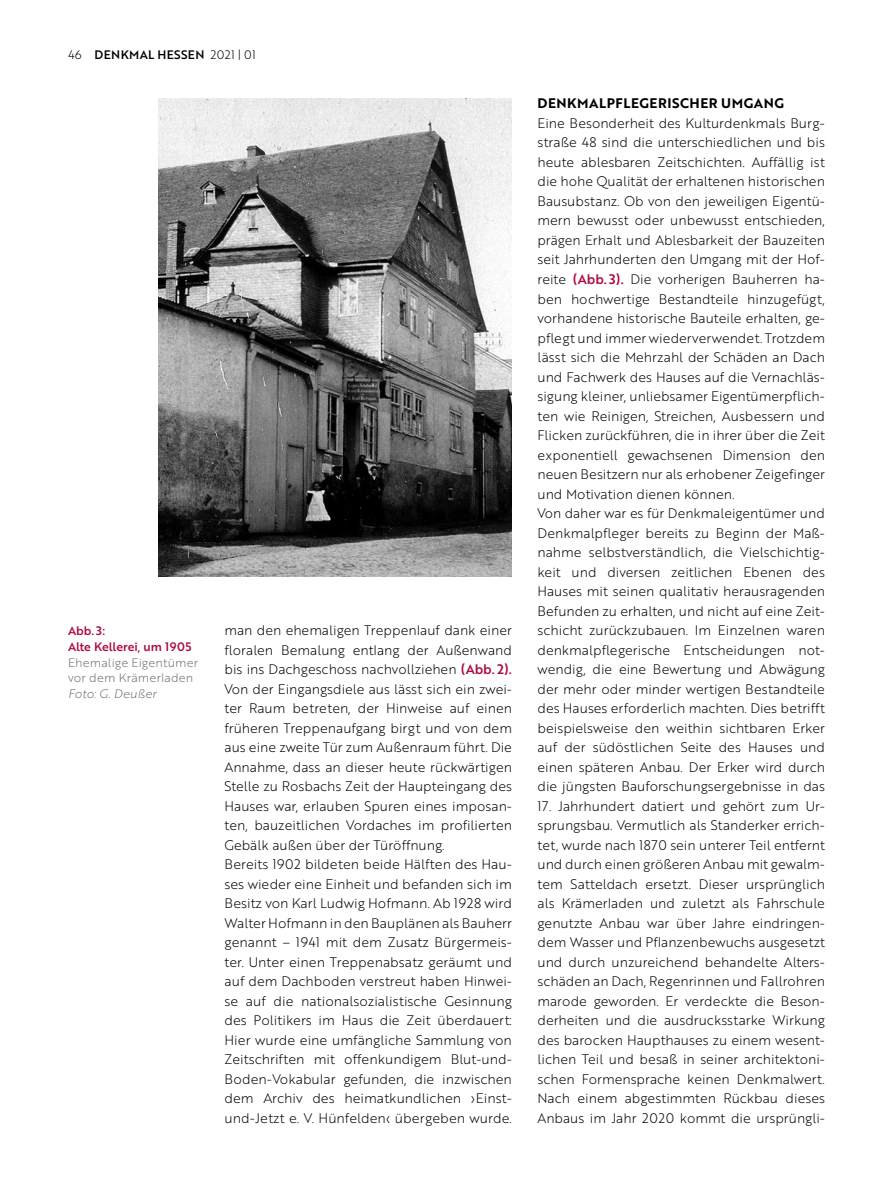
<style>
.page{position:relative;width:893px;height:1191px;background:#fff}
.page>*{position:absolute;margin:0;border:0;box-sizing:border-box;transform-origin:0 0}
.t1{font:13.5px/19.5px "Brother 1816 Light";color:#000}
.t2{font:13.5px "Brother 1816 Bold";letter-spacing:.04em;color:#000}
.t3{font:12px/15.8px "Brother 1816 Light";letter-spacing:.015em;color:#706f6f}
.t4{font:12px/15.8px "Brother 1816 Medium";color:#ac0a41}
.t5{font:12px "Brother 1816 Medium";letter-spacing:.03em;color:#000}
.t6{font:12px "Brother 1816 Light Italic";letter-spacing:.01em;color:#706f6f}
.s1{font-family:"Brother 1816 Light"}
.s2{font-family:"Brother 1816 Light 3"}
.s3{font-family:"Brother 1816 Medium";color:#ac0a41}
</style>
<div class="page">
<img style="left:158px;top:99px;width:354px;height:477px">
<p class="t5" style="left:68px;top:46px;width:189px"><span class="s1">46</span> DENKMAL HESSEN <span class="s2">2021 | 01</span></p>
<p class="t4" style="left:68px;top:622px;width:125px">Abb. 3:<br>Alte Kellerei, um 1905</p>
<p class="t3" style="left:68px;top:654px;width:132px">Ehemalige Eigentümer vor dem Krämerladen</p>
<p class="t6" style="left:68px;top:685px;width:90px">Foto: G. Deußer</p>
<p class="t1" style="left:225px;top:620px;width:289px">man den ehemaligen Treppenlauf dank einer floralen Bemalung entlang der Außenwand bis ins Dachgeschoss nachvollziehen <span class="s3">(Abb. 2).<br></span>Von der Eingangsdiele aus lässt sich ein zwei&shy;ter Raum betreten, der Hinweise auf einen früheren Treppenaufgang birgt und von dem aus eine zweite Tür zum Außenraum führt. Die Annahme, dass an dieser heute rückwärtigen Stelle zu Rosbachs Zeit der Haupteingang des Hauses war, erlauben Spuren eines imposan&shy;ten, bauzeitlichen Vordaches im profilierten Gebälk außen über der Türöffnung.<br>Bereits 1902 bildeten beide Hälften des Hau&shy;ses wieder eine Einheit und befanden sich im Besitz von Karl Ludwig Hofmann. Ab 1928 wird Walter Hofmann in den Bauplänen als Bauherr genannt – 1941 mit dem Zusatz Bürgermeis&shy;ter. Unter einen Treppenabsatz geräumt und auf dem Dachboden verstreut haben Hinwei&shy;se auf die nationalsozialistische Gesinnung des Politikers im Haus die Zeit überdauert:<br>Hier wurde eine umfängliche Sammlung von Zeitschriften mit offenkundigem Blut-und-Boden-Vokabular gefunden, die inzwischen dem Archiv des heimatkundlichen ›Einst&shy;und-Jetzt e. V. Hünfelden‹ übergeben wurde.</p>
<p class="t2" style="left:537px;top:93px;width:248px">DENKMALPFLEGERISCHER UMGANG</p>
<p class="t1" style="left:537px;top:113px;width:289px">Eine Besonderheit des Kulturdenkmals Burg&shy;straße 48 sind die unterschiedlichen und bis heute ablesbaren Zeitschichten. Auffällig ist die hohe Qualität der erhaltenen historischen Bausubstanz. Ob von den jeweiligen Eigentü&shy;mern bewusst oder unbewusst entschieden, prägen Erhalt und Ablesbarkeit der Bauzeiten seit Jahrhunderten den Umgang mit der Hof&shy;reite <span class="s3">(Abb. 3).</span> Die vorherigen Bauherren ha&shy;ben hochwertige Bestandteile hinzugefügt, vorhandene historische Bauteile erhalten, ge&shy;pflegt und immer wiederverwendet. Trotzdem lässt sich die Mehrzahl der Schäden an Dach und Fachwerk des Hauses auf die Vernachläs&shy;sigung kleiner, unliebsamer Eigentümerpflich&shy;ten wie Reinigen, Streichen, Ausbessern und Flicken zurückführen, die in ihrer über die Zeit exponentiell gewachsenen Dimension den neuen Besitzern nur als erhobener Zeigefinger und Motivation dienen können.<br>Von daher war es für Denkmaleigentümer und Denkmalpfleger bereits zu Beginn der Maß&shy;nahme selbstverständlich, die Vielschichtig&shy;keit und diversen zeitlichen Ebenen des Hauses mit seinen qualitativ herausragenden Befunden zu erhalten, und nicht auf eine Zeit&shy;schicht zurückzubauen. Im Einzelnen waren denkmalpflegerische Entscheidungen not&shy;wendig, die eine Bewertung und Abwägung der mehr oder minder wertigen Bestandteile des Hauses erforderlich machten. Dies betrifft beispielsweise den weithin sichtbaren Erker auf der südöstlichen Seite des Hauses und einen späteren Anbau. Der Erker wird durch die jüngsten Bauforschungsergebnisse in das</p>
<p class="t1" style="left:537px;top:795px;width:289px;text-align:justify">17. Jahrhundert datiert und gehört zum Ur&shy;sprungsbau. Vermutlich als Standerker errich&shy;tet, wurde nach 1870 sein unterer Teil entfernt und durch einen größeren Anbau mit gewalm&shy;tem Satteldach ersetzt. Dieser ursprünglich als Krämerladen und zuletzt als Fahrschule genutzte Anbau war über Jahre eindringen&shy;dem Wasser und Pflanzenbewuchs ausgesetzt und durch unzureichend behandelte Alters&shy;schäden an Dach, Regenrinnen und Fallrohren marode geworden. Er verdeckte die Beson&shy;derheiten und die ausdrucksstarke Wirkung des barocken Haupthauses zu einem wesent&shy;lichen Teil und besaß in seiner architektoni&shy;schen Formensprache keinen Denkmalwert.<br>Nach einem abgestimmten Rückbau dieses Anbaus im Jahr 2020 kommt die ursprüngli-</p>
</div>
